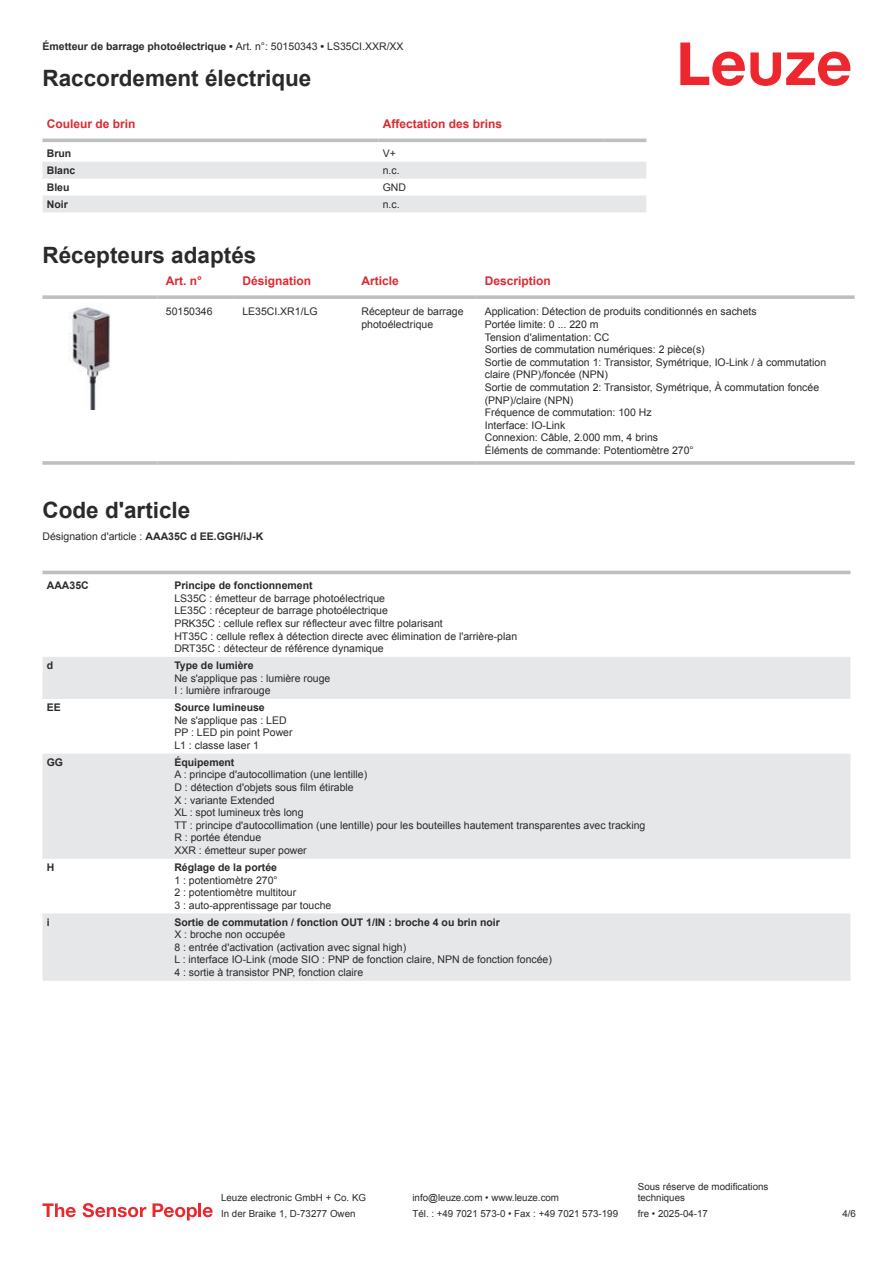
<style>
.page{position:relative;width:893px;height:1263px;background:#fff}
.page>*{position:absolute;margin:0;border:0;box-sizing:border-box;transform-origin:0 0}
.t1{font:700 22.5px "Arial";color:#2b292a}
.t2{font:700 12px "Arial";color:#db2a30}
.t3{font:10.5px/12.6px "Arial";color:#2b292a}
.t4{font:700 10.5px "Arial";color:#2b292a}
.t5{font:9.75px/11.7px "Arial";color:#2b292a}
.s1{font-weight:400}
.s2{font-weight:700}
</style>
<div class="page">
<svg style="left:680px;top:43px;width:170px;height:43px"></svg>
<svg style="left:43px;top:138px;width:603px;height:1px"></svg>
<svg style="left:43px;top:162px;width:603px;height:50px"></svg>
<hr style="left:43px;top:139px;width:335px;height:3px;background:#bdbfc1">
<hr style="left:378px;top:139px;width:226px;height:3px;background:#bdbfc1">
<hr style="left:604px;top:139px;width:42px;height:3px;background:#bdbfc1">
<svg style="left:43px;top:295px;width:114px;height:4px"></svg>
<svg style="left:157px;top:295px;width:77px;height:4px"></svg>
<svg style="left:234px;top:295px;width:119px;height:4px"></svg>
<svg style="left:353px;top:295px;width:123px;height:4px"></svg>
<svg style="left:476px;top:295px;width:379px;height:4px;background:#c3c5c7"></svg>
<hr style="left:43px;top:461px;width:114px;height:4px;background:#bdbfc1">
<hr style="left:157px;top:461px;width:77px;height:4px;background:#c8cacb">
<hr style="left:234px;top:461px;width:119px;height:4px;background:#c3c5c6">
<hr style="left:353px;top:461px;width:123px;height:4px;background:#bdbfc1">
<hr style="left:476px;top:461px;width:379px;height:4px;background:#c8cacb">
<img style="left:68px;top:307px;width:42px;height:102px">
<div style="left:43px;top:570px;width:807px;height:5px;background:#ececed"></div>
<svg style="left:43px;top:657px;width:807px;height:324px;fill:#e6e7e9"></svg>
<hr style="left:43px;top:571px;width:127px;height:3px;background:#bdbfc1">
<hr style="left:170px;top:571px;width:680px;height:3px;background:#bdbfc1">
<svg style="left:43px;top:1203px;width:33px;height:14px"></svg>
<svg style="left:83px;top:1203px;width:63px;height:14px"></svg>
<svg style="left:153px;top:1203px;width:44px;height:17px"></svg>
<hr style="left:198px;top:1203px;width:3px;height:14px;background:#ed272d">
<svg style="left:203px;top:1207px;width:10px;height:10px"></svg>
<p class="t4" style="left:43px;top:43px;width:363px">Émetteur de barrage photoélectrique • <span class="s1">Art. n°: 50150343</span> • <span class="s1">LS35CI.XXR/XX</span></p>
<h1 class="t1" style="left:43px;top:70px;width:270px">Raccordement électrique</h1>
<p class="t2" style="left:47px;top:119px;width:90px">Couleur de brin</p>
<p class="t2" style="left:383px;top:119px;width:121px">Affectation des brins</p>
<p class="t4" style="left:47px;top:149px;width:26px">Brun</p>
<p class="t3" style="left:383px;top:148px;width:15px">V+</p>
<p class="t4" style="left:47px;top:166px;width:30px">Blanc</p>
<p class="t3" style="left:383px;top:165px;width:18px">n.c.</p>
<p class="t4" style="left:47px;top:183px;width:24px">Bleu</p>
<p class="t3" style="left:383px;top:182px;width:25px">GND</p>
<p class="t4" style="left:47px;top:200px;width:23px">Noir</p>
<p class="t3" style="left:383px;top:199px;width:18px">n.c.</p>
<h1 class="t1" style="left:43px;top:246px;width:215px">Récepteurs adaptés</h1>
<p class="t2" style="left:166px;top:276px;width:38px">Art. n°</p>
<p class="t2" style="left:242px;top:276px;width:70px">Désignation</p>
<p class="t2" style="left:361px;top:276px;width:39px">Article</p>
<p class="t2" style="left:485px;top:276px;width:68px">Description</p>
<p class="t3" style="left:166px;top:306px;width:48px">50150346</p>
<p class="t3" style="left:242px;top:306px;width:77px">LE35CI.XR1/LG</p>
<p class="t3" style="left:361px;top:306px;width:104px">Récepteur de barrage photoélectrique</p>
<p class="t3" style="left:485px;top:306px;width:343px">Application: Détection de produits conditionnés en sachets<br>Portée limite: 0 ... 220 m<br>Tension d'alimentation: CC<br>Sorties de commutation numériques: 2 pièce(s)<br>Sortie de commutation 1: Transistor, Symétrique, IO-Link / à commutation claire (PNP)/foncée (NPN)<br>Sortie de commutation 2: Transistor, Symétrique, À commutation foncée (PNP)/claire (NPN)<br>Fréquence de commutation: 100 Hz<br>Interface: IO-Link<br>Connexion: Câble, 2.000 mm, 4 brins<br>Éléments de commande: Potentiomètre 270°</p>
<h1 class="t1" style="left:43px;top:501px;width:149px">Code d'article</h1>
<p class="t3" style="left:43px;top:531px;width:222px">Désignation d'article : <span class="s2">AAA35C d EE.GGH/iJ-K</span></p>
<p class="t4" style="left:47px;top:581px;width:43px">AAA35C</p>
<p class="t4" style="left:174px;top:581px;width:140px">Principe de fonctionnement</p>
<p class="t3" style="left:174px;top:593px;width:344px">LS35C : émetteur de barrage photoélectrique<br>LE35C : récepteur de barrage photoélectrique<br>PRK35C : cellule reflex sur réflecteur avec filtre polarisant<br>HT35C : cellule reflex à détection directe avec élimination de l'arrière-plan DRT35C : détecteur de référence dynamique</p>
<p class="t4" style="left:47px;top:661px;width:8px">d</p>
<p class="t4" style="left:174px;top:661px;width:81px">Type de lumière</p>
<p class="t3" style="left:174px;top:673px;width:158px">Ne s'applique pas : lumière rouge<br>I : lumière infrarouge</p>
<p class="t4" style="left:47px;top:703px;width:16px">EE</p>
<p class="t4" style="left:174px;top:703px;width:92px">Source lumineuse</p>
<p class="t3" style="left:174px;top:715px;width:120px">Ne s'applique pas : LED<br>PP : LED pin point Power<br>L1 : classe laser 1</p>
<p class="t4" style="left:47px;top:758px;width:18px">GG</p>
<p class="t4" style="left:174px;top:758px;width:62px">Équipement</p>
<p class="t3" style="left:174px;top:769px;width:473px">A : principe d'autocollimation (une lentille)<br>D : détection d'objets sous film étirable<br>X : variante Extended<br>XL : spot lumineux très long<br>TT : principe d'autocollimation (une lentille) pour les bouteilles hautement transparentes avec tracking R : portée étendue<br>XXR : émetteur super power</p>
<p class="t4" style="left:47px;top:863px;width:9px">H</p>
<p class="t4" style="left:174px;top:863px;width:104px">Réglage de la portée</p>
<p class="t3" style="left:174px;top:874px;width:159px">1 : potentiomètre 270°<br>2 : potentiomètre multitour<br>3 : auto-apprentissage par touche</p>
<p class="t4" style="left:47px;top:918px;width:4px">i</p>
<p class="t4" style="left:174px;top:918px;width:327px">Sortie de commutation / fonction OUT 1/IN : broche 4 ou brin noir</p>
<p class="t3" style="left:174px;top:929px;width:379px">X : broche non occupée<br>8 : entrée d'activation (activation avec signal high)<br>L : interface IO-Link (mode SIO : PNP de fonction claire, NPN de fonction foncée)<br>4 : sortie à transistor PNP, fonction claire</p>
<p class="t5" style="left:221px;top:1193px;width:146px">Leuze electronic GmbH + Co. KG</p>
<p class="t5" style="left:412px;top:1193px;width:148px">info@leuze.com • www.leuze.com</p>
<p class="t5" style="left:638px;top:1181px;width:132px">Sous réserve de modifications techniques</p>
<p class="t5" style="left:221px;top:1209px;width:136px">In der Braike 1, D-73277 Owen</p>
<p class="t5" style="left:412px;top:1209px;width:207px">Tél. : +49 7021 573-0 • Fax : +49 7021 573-199</p>
<p class="t5" style="left:638px;top:1209px;width:72px">fre • 2025-04-17</p>
<p class="t5" style="left:842px;top:1209px;width:15px">4 /6</p>
</div>
